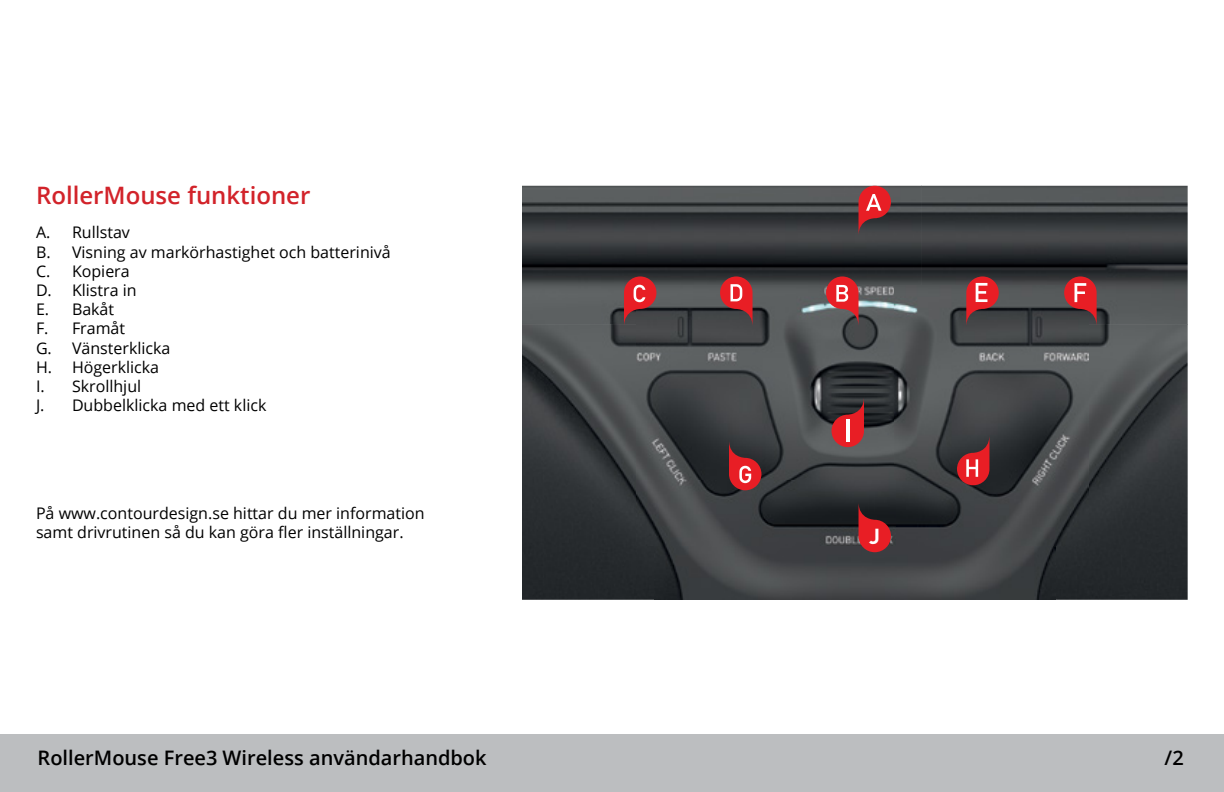
<style>
.page{position:relative;width:1224px;height:792px;background:#fff}
.page>*{position:absolute;margin:0;border:0;box-sizing:border-box;transform-origin:0 0}
.t1{font:600 24px "Open Sans";color:#d2232a}
.t2{font:700 21.4px "DINOT";color:#fff}
.t3{font:600 20px "Open Sans";color:#000}
.t4{font:16px/19.2px "Open Sans";color:#000}
</style>
<div class="page">
<div style="left:0;top:734px;width:1224px;height:58px;background:#bcbec0"></div>
<img style="left:522px;top:186px;width:666px;height:138px">
<img style="left:522px;top:324px;width:133px;height:276px">
<img style="left:1055px;top:324px;width:133px;height:276px">
<img style="left:655px;top:545px;width:400px;height:55px">
<img style="left:637px;top:286px;width:452px;height:259px">
<svg style="left:729px;top:440px;width:32px;height:50px;background:#9d353a"></svg>
<svg style="left:832px;top:397px;width:32px;height:50px;background:#9a2c31"></svg>
<hr style="left:846px;top:420px;width:3px;height:22px;background:#fff">
<svg style="left:957px;top:435px;width:32px;height:50px;background:#9d373c"></svg>
<svg style="left:1064px;top:276px;width:33px;height:51px;background:#9e393e"></svg>
<svg style="left:966px;top:276px;width:33px;height:51px;background:#9e3d41"></svg>
<svg style="left:720px;top:276px;width:33px;height:51px;background:#9f3c41"></svg>
<svg style="left:624px;top:276px;width:32px;height:51px;background:#a2393d"></svg>
<svg style="left:826px;top:276px;width:33px;height:51px;background:#a9494d"></svg>
<svg style="left:859px;top:186px;width:32px;height:50px;background:#a13a3f"></svg>
<svg style="left:859px;top:502px;width:32px;height:50px;background:#932026"></svg>
<h1 class="t1" style="left:36px;top:179px;width:276px">RollerMouse funktioner</h1>
<p class="t4" style="left:36px;top:223px;width:356px">A. Rullstav<br>B. Visning av markörhastighet och batterinivå<br>C. Kopiera<br>D. Klistra in<br>E. Bakåt<br>F. Framåt<br>G. Vänsterklicka<br>H. Högerklicka<br>I. Skrollhjul<br>J. Dubbelklicka med ett klick</p>
<p class="t4" style="left:36px;top:503px;width:390px">På www.contourdesign.se hittar du mer information samt drivrutinen så du kan göra fler inställningar.</p>
<p class="t3" style="left:38px;top:744px;width:451px">RollerMouse Free3 Wireless användarhandbok</p>
<h2 class="t2" style="left:869px;top:522px;width:12px">J</h2>
<p class="t3" style="left:1165px;top:744px;width:21px">/2</p>
</div>
